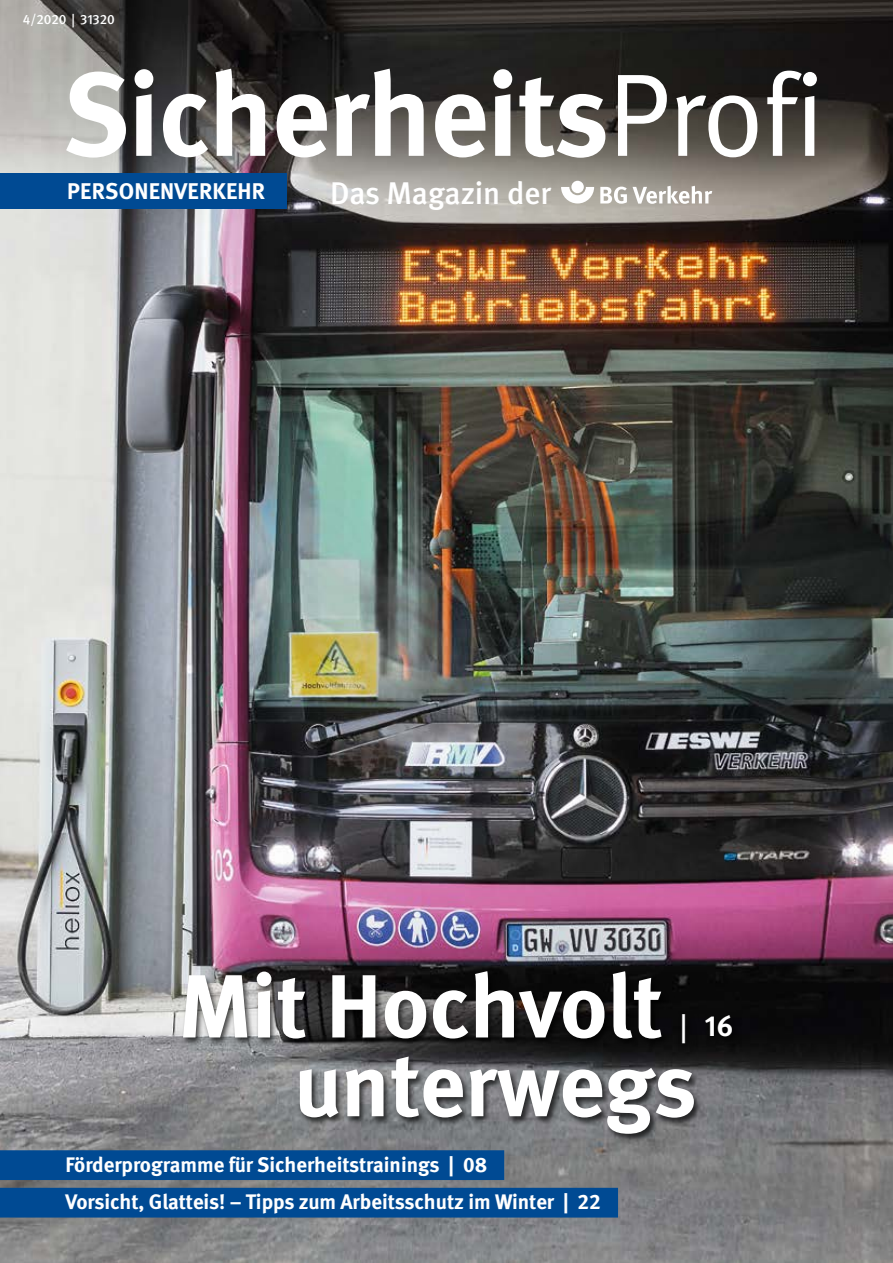
<style>
.page{position:relative;width:893px;height:1263px;background:#fff}
.page>*{position:absolute;margin:0;border:0;box-sizing:border-box;transform-origin:0 0}
.t1{font:700 117.75px "DGUV Meta";letter-spacing:-.01em;color:#fff}
.t2{font:700 89.55px "DGUV Meta";color:#fff}
.t3{font:500 31.35px "DGUV Meta";letter-spacing:-.005em;color:#fff}
.t4{font:700 29.1px "DGUV Meta";color:#fff}
.t5{font:700 22.65px "DGUV Meta";letter-spacing:.01em;color:#fff}
.t6{font:700 21px/37.5px "DGUV Meta";color:#fff}
.t7{font:500 13.5px "DGUV Meta";letter-spacing:-.01em;color:#fff}
.s1{font-family:"Chaparral Pro";font-weight:700}
.s2{font-weight:400}
.s3{font-family:"Chaparral Pro"}
</style>
<div class="page">
<img style="left:0;top:0;width:893px;height:1263px">
<div style="left:0;top:1150px;width:504px;height:30px;background:#004a93"></div>
<div style="left:0;top:1188px;width:618px;height:29px;background:#004a93"></div>
<div style="left:0;top:174px;width:286px;height:35px;background:#004a93"></div>
<svg style="left:561px;top:187px;width:33px;height:16px"></svg>
<div style="left:571px;top:181px;width:13px;height:12px;background:#fff;border-radius:50%"></div>
<svg style="left:600px;top:187px;width:27px;height:17px"></svg>
<svg style="left:633px;top:186px;width:79px;height:18px"></svg>
<div style="left:678px;top:1010px;width:64px;height:44px;background:#090909"></div>
<div style="left:181px;top:970px;width:520px;height:173px;background:#000;opacity:.7"></div>
<p class="t7" style="left:23px;top:11px;width:93px">4/2020 <span class="s1">|</span> 31320</p>
<h1 class="t1" style="left:63px;top:45px;width:763px">Sicherheits<span class="s2">Profi</span></h1>
<p class="t5" style="left:67px;top:178px;width:199px">PERSONENVERKEHR</p>
<h3 class="t3" style="left:330px;top:175px;width:223px">Das Magazin der</h3>
<h2 class="t2" style="left:179px;top:953px;width:486px">Mit Hochvolt</h2>
<h3 class="t4" style="left:676px;top:1008px;width:59px"><span class="s3">|</span> 16</h3>
<h2 class="t2" style="left:294px;top:1032px;width:404px">unterwegs</h2>
<p class="t6" style="left:65px;top:1146px;width:537px">Förderprogramme für Sicherheitstrainings | 08<br>Vorsicht, Glatteis! – Tipps zum Arbeitsschutz im Winter | 22</p>
</div>
